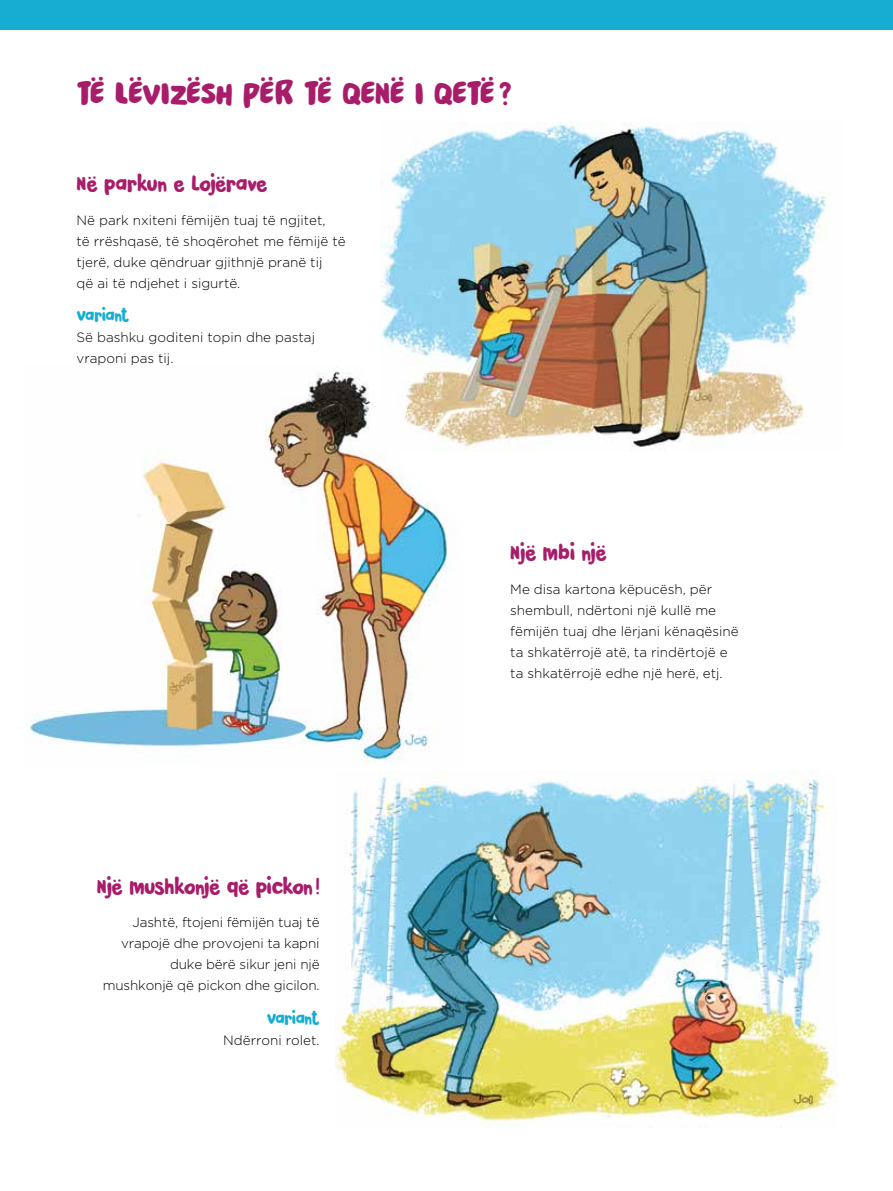
<style>
.page{position:relative;width:893px;height:1191px;background:#fff}
.page>*{position:absolute;margin:0;border:0;box-sizing:border-box;transform-origin:0 0}
.t1{font:33px "Pardesi";letter-spacing:-.03em;color:#a71d6a}
.t2{font:21px "Pardesi";letter-spacing:-.02em;color:#a71d6a}
.t3{font:16.5px "Pardesi";letter-spacing:-.035em;color:#17acd2}
.t4{font:300 13.5px/21px "Gotham";color:#000}
</style>
<div class="page">
<div style="left:0;top:0;width:893px;height:30px;background:#17acd2"></div>
<img style="left:381px;top:123px;width:449px;height:328px">
<img style="left:25px;top:364px;width:437px;height:398px">
<img style="left:336px;top:771px;width:502px;height:356px">
<h1 class="t1" style="left:77px;top:69px;width:437px">TË LËVIZËSH PËR TË QENË I QETË ?</h1>
<h2 class="t2" style="left:77px;top:168px;width:193px">Në parkun e lojërave</h2>
<p class="t4" style="left:77px;top:209px;width:271px">Në park nxiteni fëmijën tuaj të ngjitet,<br>të rrëshqasë, të shoqërohet me fëmijë të tjerë, duke qëndruar gjithnjë pranë tij<br>që ai të ndjehet i sigurtë.</p>
<p class="t3" style="left:77px;top:303px;width:54px">Variant</p>
<p class="t4" style="left:77px;top:327px;width:240px">Së bashku goditeni topin dhe pastaj vraponi pas tij.</p>
<h2 class="t2" style="left:97px;top:871px;width:224px">Një mushkonjë që pickon !</h2>
<p class="t4" style="left:103px;top:912px;width:218px;text-align:right">Jashtë, ftojeni fëmijën tuaj të vrapojë dhe provojeni ta kapni duke bërë sikur jeni një mushkonjë që pickon dhe gicilon.</p>
<p class="t3" style="left:267px;top:1006px;width:54px">Variant</p>
<p class="t4" style="left:223px;top:1029px;width:98px">Ndërroni rolet.</p>
<h2 class="t2" style="left:510px;top:537px;width:98px">Një mbi një</h2>
<p class="t4" style="left:510px;top:578px;width:230px">Me disa kartona këpucësh, për shembull, ndërtoni një kullë me fëmijën tuaj dhe lërjani kënaqësinë ta shkatërrojë atë, ta rindërtojë e ta shkatërrojë edhe një herë, etj.</p>
</div>
